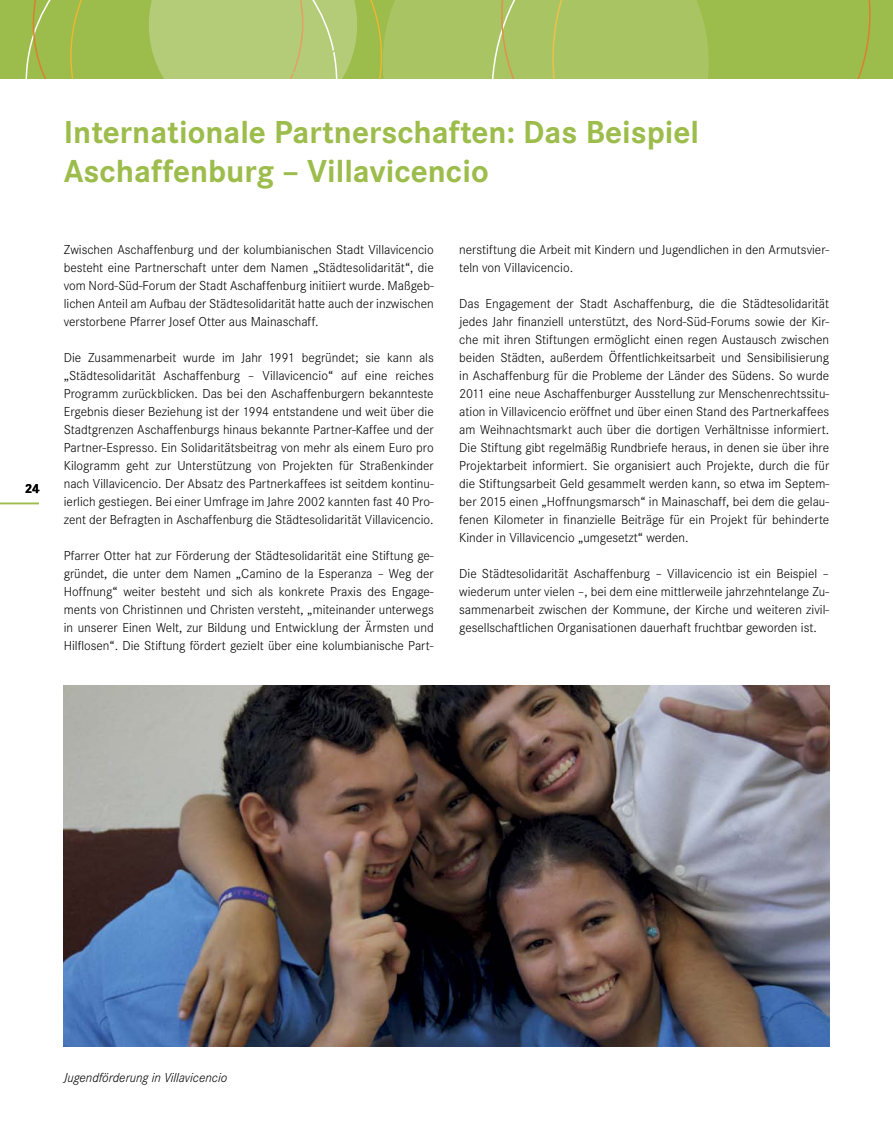
<style>
.page{position:relative;width:893px;height:1136px;background:#fff}
.page>*{position:absolute;margin:0;border:0;box-sizing:border-box;transform-origin:0 0}
.t1{font:700 33px/39px "Corporate S";color:#9cbc4b}
.t2{font:300 13.5px/18px "Corporate S";color:#000;text-align:justify}
.t3{font:italic 300 13.5px "Corporate S";color:#000}
.t4{font:700 13.5px "Corporate S";color:#000}
</style>
<div class="page">
<div style="left:0;top:0;width:893px;height:79px;background:#9cbc4b"></div>
<svg style="left:26px;top:0;width:845px;height:79px"></svg>
<hr style="left:0;top:502px;width:39px;height:2px;background:#9cbc4b">
<img style="left:64px;top:686px;width:765px;height:360px">
<p class="t4" style="left:25px;top:480px;width:16px">24</p>
<h3 class="t1" style="left:64px;top:113px;width:637px">Internationale Partnerschaften: Das Beispiel<br>Aschaffenburg – Villavicencio</h3>
<p class="t2" style="left:64px;top:240px;width:371px">Zwischen Aschaffenburg und der kolumbianischen Stadt Villavicencio besteht eine Partnerschaft unter dem Namen „Städtesolidarität“, die vom Nord-Süd-Forum der Stadt Aschaffenburg initiiert wurde. Maßgeb&shy;lichen Anteil am Aufbau der Städtesolidarität hatte auch der inzwischen verstorbene Pfarrer Josef Otter aus Mainaschaff.</p>
<p class="t2" style="left:64px;top:348px;width:371px">Die Zusammenarbeit wurde im Jahr 1991 begründet; sie kann als „Städ tesolidarität Aschaffenburg – Villavicencio“ auf eine reiches Programm zurückblicken. Das bei den Aschaffenburgern bekannteste Ergebnis dieser Beziehung ist der 1994 entstandene und weit über die Stadtgrenzen Aschaffenburgs hinaus bekannte Partner-Kaffee und der Partner-Espresso. Ein Solidaritätsbeitrag von mehr als einem Euro pro Kilogramm geht zur Unterstützung von Projekten für Straßenkinder nach Villavicencio. Der Absatz des Partnerkaffees ist seitdem kontinu&shy;ierlich gestiegen. Bei einer Umfrage im Jahre 2002 kannten fast 40 Pro&shy;zent der Befragten in Aschaffenburg die Städtesolidarität Villavicencio.</p>
<p class="t2" style="left:64px;top:546px;width:371px">Pfarrer Otter hat zur Förderung der Städtesolidarität eine Stiftung ge&shy;gründet, die unter dem Namen „Camino de la Esperanza – Weg der Hoffnung“ weiter besteht und sich als konkrete Praxis des Engage&shy;ments von Christinnen und Christen versteht, „miteinander unterwegs in unserer Einen Welt, zur Bildung und Entwicklung der Ärmsten und Hilflosen“. Die Stiftung fördert gezielt über eine kolumbianische Part-</p>
<p class="t2" style="left:459px;top:240px;width:371px">nerstiftung die Arbeit mit Kindern und Jugendlichen in den Armutsvier&shy;teln von Villavicencio.</p>
<p class="t2" style="left:459px;top:294px;width:371px">Das Engagement der Stadt Aschaffenburg, die die Städtesolidarität jedes Jahr finanziell unterstützt, des Nord-Süd-Forums sowie der Kir&shy;che mit ihren Stiftungen ermöglicht einen regen Austausch zwischen beiden Städten, außerdem Öffentlichkeitsarbeit und Sensibilisierung in Aschaffenburg für die Probleme der Länder des Südens. So wurde 2011 eine neue Aschaffenburger Ausstellung zur Menschenrechtssitu&shy;ation in Villavicencio eröffnet und über einen Stand des Partnerkaffees am Weihnachtsmarkt auch über die dortigen Verhältnisse informiert.<br>Die Stiftung gibt regelmäßig Rundbriefe heraus, in denen sie über ihre Projektarbeit informiert. Sie organisiert auch Projekte, durch die für die Stiftungsarbeit Geld gesammelt werden kann, so etwa im Septem&shy;ber 2015 einen „Hoffnungsmarsch“ in Mainaschaff, bei dem die gelau&shy;fenen Kilometer in finanzielle Beiträge für ein Projekt für behinderte Kinder in Villavicencio „umgesetzt“ werden.</p>
<p class="t2" style="left:459px;top:564px;width:371px">Die Städtesolidarität Aschaffenburg – Villavicencio ist ein Beispiel – wiederum unter vielen –, bei dem eine mittlerweile jahrzehntelange Zu&shy;sammenarbeit zwischen der Kommune, der Kirche und weiteren zivil&shy;gesellschaftlichen Organisationen dauerhaft fruchtbar geworden ist.</p>
<p class="t3" style="left:64px;top:1070px;width:165px">Jugendförderung in Villavicencio</p>
</div>
